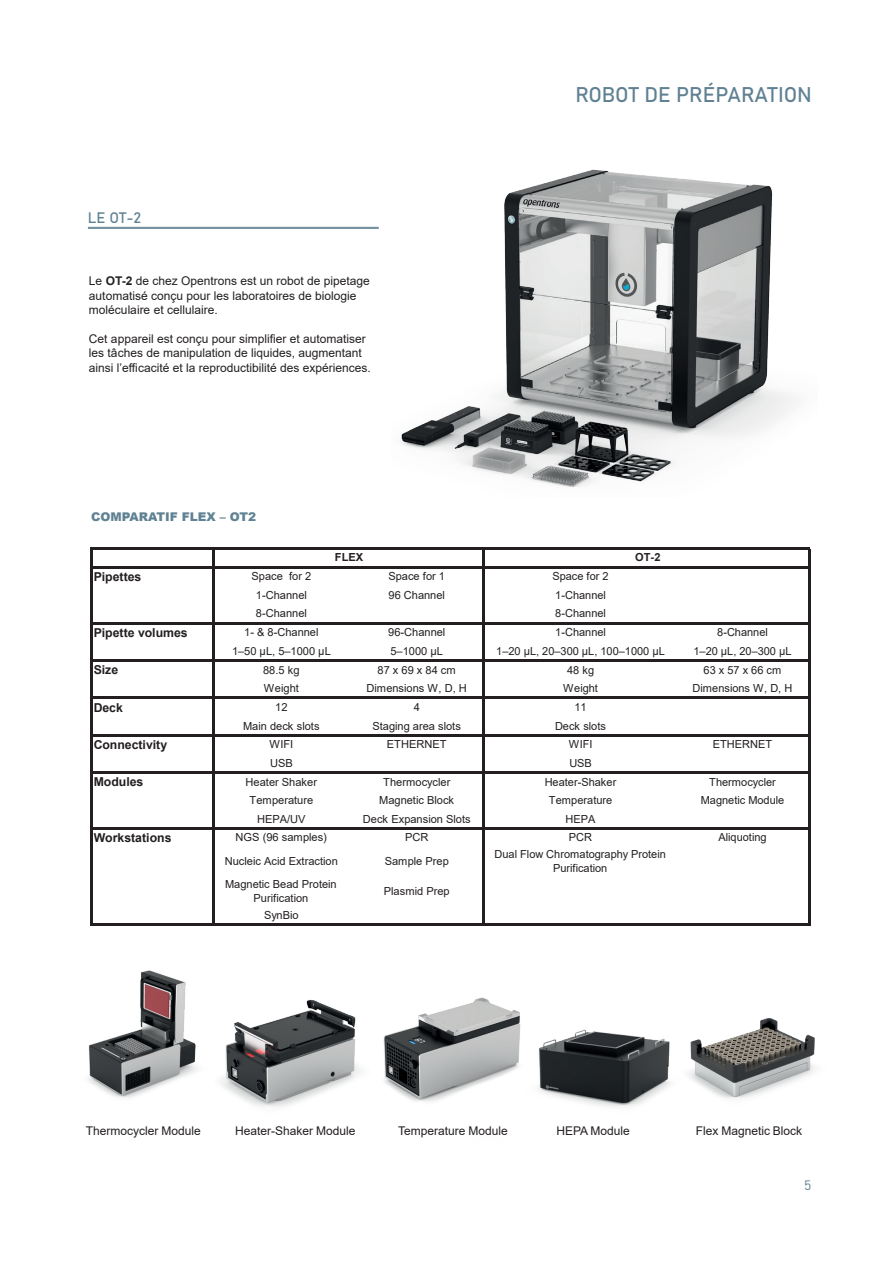
<style>
.page{position:relative;width:893px;height:1263px;background:#fff}
.page>*{position:absolute;margin:0;border:0;box-sizing:border-box;transform-origin:0 0}
.t1{font:21px "Bahnschrift";letter-spacing:-.01em;color:#608193}
.t2{font:15px "Bahnschrift";color:#608293}
.t3{font:13.5px "Bahnschrift";color:#608293}
.t4{font:700 12.3px "Arial";color:#231f20}
.t5{font:12px/14.4px "Arial";color:#231f20}
.t6{font:900 12px "Arial";color:#608293}
.t7{font:11.1px/18.8px "Arial";color:#231f20;text-align:center}
.t8{font:700 11.1px "Arial";color:#231f20}
.s1{font-weight:700}
</style>
<div class="page">
<hr style="left:88px;top:227px;width:291px;height:1px;background:#608293">
<hr style="left:88px;top:228px;width:291px;height:1px;background:#608293">
<img style="left:400px;top:169px;width:399px;height:318px">
<img style="left:88px;top:970px;width:109px;height:128px">
<img style="left:221px;top:999px;width:140px;height:109px">
<img style="left:383px;top:1002px;width:90px;height:100px">
<img style="left:735px;top:1018px;width:80px;height:80px">
<img style="left:473px;top:997px;width:262px;height:110px">
<hr style="left:90px;top:547px;width:2px;height:379px;background:#231f20">
<hr style="left:212px;top:549px;width:2px;height:377px;background:#231f20">
<hr style="left:483px;top:549px;width:2px;height:377px;background:#231f20">
<hr style="left:92px;top:547px;width:393px;height:2px;background:#231f20">
<hr style="left:92px;top:566px;width:393px;height:2px;background:#231f20">
<hr style="left:92px;top:622px;width:393px;height:2px;background:#231f20">
<hr style="left:92px;top:659px;width:393px;height:2px;background:#231f20">
<hr style="left:92px;top:697px;width:393px;height:2px;background:#231f20">
<hr style="left:92px;top:734px;width:393px;height:2px;background:#231f20">
<hr style="left:92px;top:771px;width:393px;height:3px;background:#231f20">
<hr style="left:92px;top:827px;width:393px;height:2px;background:#231f20">
<hr style="left:92px;top:924px;width:393px;height:2px;background:#231f20">
<hr style="left:808px;top:549px;width:2px;height:377px;background:#231f20">
<hr style="left:485px;top:547px;width:325px;height:2px;background:#231f20">
<hr style="left:485px;top:566px;width:325px;height:2px;background:#231f20">
<hr style="left:485px;top:622px;width:325px;height:2px;background:#231f20">
<hr style="left:485px;top:659px;width:325px;height:2px;background:#231f20">
<hr style="left:485px;top:697px;width:325px;height:2px;background:#231f20">
<hr style="left:485px;top:734px;width:325px;height:2px;background:#231f20">
<hr style="left:485px;top:771px;width:325px;height:3px;background:#231f20">
<hr style="left:485px;top:827px;width:325px;height:2px;background:#231f20">
<hr style="left:485px;top:924px;width:325px;height:2px;background:#231f20">
<h2 class="t2" style="left:88px;top:206px;width:55px">LE OT-2</h2>
<p class="t5" style="left:89px;top:274px;width:282px">Le <span class="s1">OT-2</span> de chez Opentrons est un robot de pipetage automatisé conçu pour les laboratoires de biologie moléculaire et cellulaire.</p>
<p class="t5" style="left:89px;top:331px;width:283px">Cet appareil est conçu pour simplifier et automatiser les tâches de manipulation de liquides, augmentant ainsi l’efficacité et la reproductibilité des expériences.</p>
<h1 class="t1" style="left:575px;top:78px;width:238px">ROBOT DE PRÉPARATION</h1>
<p class="t6" style="left:91px;top:508px;width:167px">COMPARATIF FLEX – OT2</p>
<p class="t8" style="left:335px;top:550px;width:30px">FLEX</p>
<p class="t4" style="left:94px;top:568px;width:49px">Pipettes</p>
<p class="t7" style="left:251px;top:567px;width:61px">Space for 2</p>
<p class="t7" style="left:388px;top:567px;width:58px">Space for 1</p>
<p class="t7" style="left:256px;top:585px;width:53px">1-Channel</p>
<p class="t7" style="left:388px;top:585px;width:58px">96 Channel</p>
<p class="t7" style="left:256px;top:604px;width:53px">8-Channel</p>
<p class="t4" style="left:94px;top:624px;width:96px">Pipette volumes</p>
<p class="t7" style="left:244px;top:623px;width:76px">1- &amp; 8-Channel</p>
<p class="t7" style="left:388px;top:623px;width:59px">96-Channel</p>
<p class="t7" style="left:232px;top:641px;width:100px">1–50 µL, 5–1000 µL</p>
<p class="t7" style="left:390px;top:641px;width:54px">5–1000 µL</p>
<p class="t4" style="left:94px;top:661px;width:26px">Size</p>
<p class="t7" style="left:263px;top:660px;width:38px">88.5 kg</p>
<p class="t7" style="left:378px;top:660px;width:80px">87 x 69 x 84 cm</p>
<p class="t7" style="left:264px;top:679px;width:36px">Weight</p>
<p class="t7" style="left:366px;top:679px;width:102px">Dimensions W, D, H</p>
<p class="t4" style="left:94px;top:699px;width:31px">Deck</p>
<p class="t7" style="left:275px;top:697px;width:14px">12</p>
<p class="t7" style="left:414px;top:697px;width:8px">4</p>
<p class="t7" style="left:243px;top:716px;width:78px">Main deck slots</p>
<p class="t7" style="left:372px;top:716px;width:90px">Staging area slots</p>
<p class="t4" style="left:94px;top:736px;width:75px">Connectivity</p>
<p class="t7" style="left:269px;top:735px;width:26px">WIFI</p>
<p class="t7" style="left:387px;top:735px;width:61px">ETHERNET</p>
<p class="t7" style="left:270px;top:754px;width:24px">USB</p>
<p class="t4" style="left:94px;top:773px;width:51px">Modules</p>
<p class="t7" style="left:246px;top:772px;width:73px">Heater Shaker</p>
<p class="t7" style="left:383px;top:772px;width:69px">Thermocycler</p>
<p class="t7" style="left:249px;top:791px;width:65px">Temperature</p>
<p class="t7" style="left:379px;top:791px;width:76px">Magnetic Block</p>
<p class="t7" style="left:257px;top:809px;width:50px">HEPA/UV</p>
<p class="t7" style="left:363px;top:809px;width:109px">Deck Expansion Slots</p>
<p class="t4" style="left:94px;top:829px;width:79px">Workstations</p>
<p class="t7" style="left:236px;top:828px;width:93px">NGS (96 samples)</p>
<p class="t7" style="left:405px;top:828px;width:25px">PCR</p>
<p class="t7" style="left:225px;top:852px;width:115px">Nucleic Acid Extraction</p>
<p class="t7" style="left:385px;top:852px;width:66px">Sample Prep</p>
<p class="t7" style="left:225px;top:877px;width:113px;line-height:13.8px">Magnetic Bead Protein<br>Purification</p>
<p class="t7" style="left:384px;top:881px;width:67px">Plasmid Prep</p>
<p class="t7" style="left:264px;top:906px;width:36px">SynBio</p>
<p class="t7" style="left:552px;top:567px;width:58px;text-align:left">Space for 2<br>1-Channel<br>8-Channel<br>1-Channel</p>
<p class="t8" style="left:635px;top:550px;width:27px">OT-2</p>
<p class="t7" style="left:717px;top:623px;width:52px">8-Channel</p>
<p class="t7" style="left:496px;top:641px;width:170px">1–20 µL, 20–300 µL, 100–1000 µL</p>
<p class="t7" style="left:693px;top:641px;width:100px">1–20 µL, 20–300 µL</p>
<p class="t7" style="left:567px;top:660px;width:29px">48 kg</p>
<p class="t7" style="left:704px;top:660px;width:79px">63 x 57 x 66 cm</p>
<p class="t7" style="left:563px;top:679px;width:36px">Weight</p>
<p class="t7" style="left:693px;top:679px;width:101px">Dimensions W, D, H</p>
<p class="t7" style="left:555px;top:697px;width:52px">11<br>Deck slots<br>WIFI</p>
<p class="t7" style="left:713px;top:735px;width:61px">ETHERNET</p>
<p class="t7" style="left:545px;top:754px;width:73px">USB<br>Heater-Shaker</p>
<p class="t7" style="left:709px;top:772px;width:68px">Thermocycler</p>
<p class="t7" style="left:549px;top:791px;width:65px">Temperature</p>
<p class="t7" style="left:701px;top:791px;width:85px">Magnetic Module</p>
<p class="t7" style="left:566px;top:809px;width:31px;text-align:left">HEPA<br>PCR</p>
<p class="t7" style="left:718px;top:828px;width:50px">Aliquoting</p>
<p class="t7" style="left:495px;top:847px;width:173px;line-height:13.8px">Dual Flow Chromatography Protein<br>Purification</p>
<p class="t5" style="left:86px;top:1123px;width:116px">Thermocycler Module</p>
<p class="t5" style="left:235px;top:1123px;width:122px">Heater-Shaker Module</p>
<p class="t5" style="left:398px;top:1123px;width:111px">Temperature Module</p>
<p class="t5" style="left:556px;top:1123px;width:75px">HEPA Module</p>
<p class="t5" style="left:696px;top:1123px;width:108px">Flex Magnetic Block</p>
<p class="t3" style="left:804px;top:1175px;width:9px">5</p>
</div>
